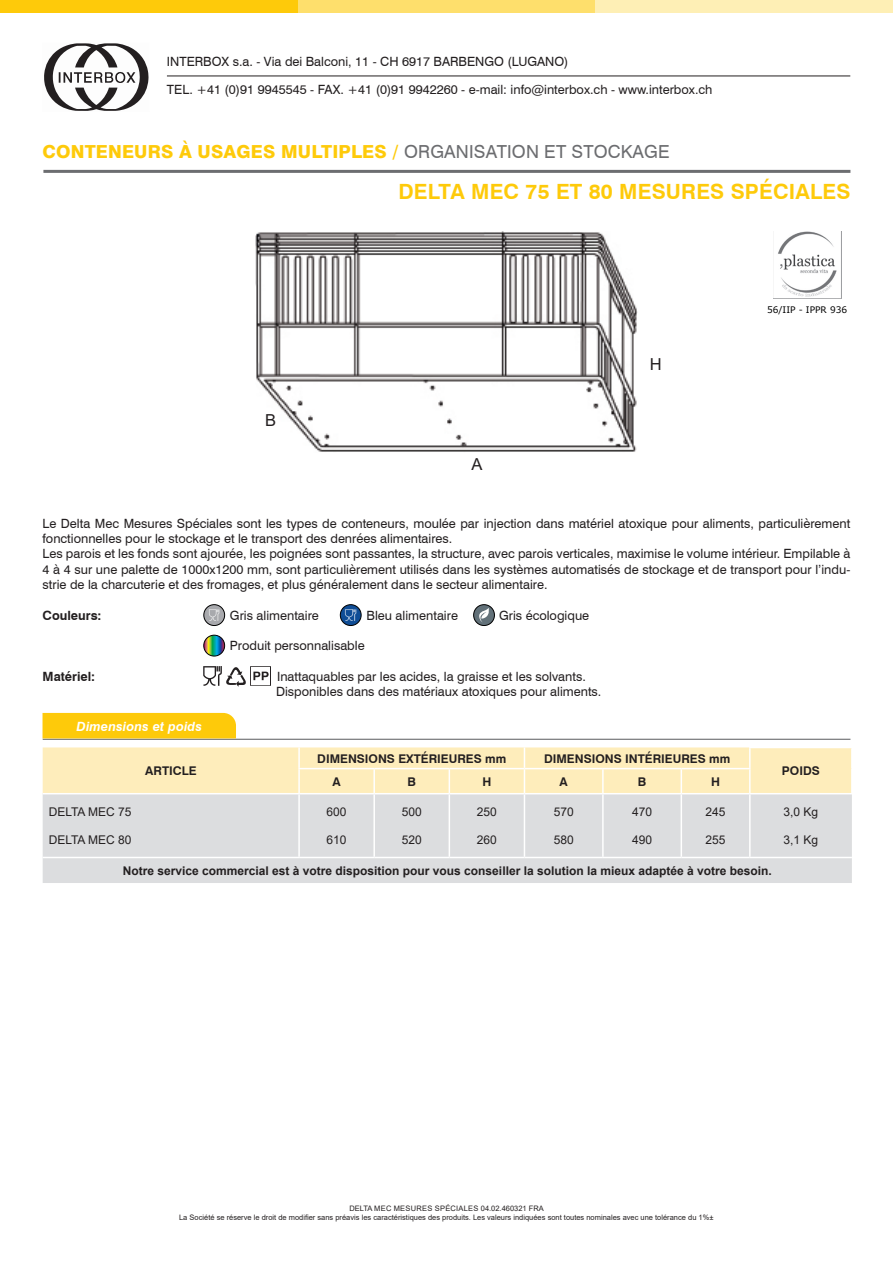
<style>
.page{position:relative;width:893px;height:1263px;background:#fff}
.page>*{position:absolute;margin:0;border:0;box-sizing:border-box;transform-origin:0 0}
.t1{font:700 21px "Swiss 721 BT";letter-spacing:.01em;color:#feca0a}
.t2{font:800 18px "Swiss 721 BT";letter-spacing:.01em;color:#feca0a}
.t3{font:16.5px "Arial";color:#231f20}
.t4{font:12.75px/15.3px "Swiss 721 BT";color:#231f20}
.t5{font:700 12.75px "Swiss 721 BT";color:#231f20}
.t6{font:italic 700 12.75px "Swiss 721 BT";letter-spacing:.01em;color:#fff}
.t7{font:700 12px "Arial";color:#231f20}
.t8{font:12px "Arial";color:#231f20}
.t9{font:700 12px "Swiss 721 BT";color:#231f20}
.t10{font:9px "Verdana";color:#000001}
.t11{font:7.5px/9px "Arial";color:#231f20;text-align:center}
.s1{font-weight:400;color:#6c6d70}
</style>
<div class="page">
<div style="left:0;top:0;width:298px;height:13px;background:#feca0a"></div>
<div style="left:298px;top:0;width:297px;height:13px;background:#fedf6c"></div>
<div style="left:595px;top:0;width:298px;height:13px;background:#feefb5"></div>
<hr style="left:43px;top:170px;width:807px;height:3px;background:#6c6d70">
<img style="left:251px;top:666px;width:19px;height:20px">
<img style="left:204px;top:666px;width:17px;height:20px">
<img style="left:227px;top:668px;width:18px;height:19px">
<div style="left:340px;top:605px;width:21px;height:20px;background:#0f4d96;border-radius:50%"></div>
<div style="left:340px;top:604px;width:21px;height:22px;border:1px solid #000;border-radius:50%"></div>
<svg style="left:345px;top:609px;width:11px;height:12px"></svg>
<div style="left:204px;top:605px;width:21px;height:20px;background:#a8a9ad;border-radius:50%"></div>
<div style="left:204px;top:604px;width:21px;height:22px;border:1px solid #000;border-radius:50%"></div>
<svg style="left:209px;top:609px;width:11px;height:12px"></svg>
<img style="left:255px;top:232px;width:383px;height:220px">
<img style="left:774px;top:231px;width:67px;height:68px">
<div style="left:43px;top:794px;width:809px;height:89px;background:#dcdddf"></div>
<hr style="left:43px;top:857px;width:256px;height:1px;background:#fff">
<hr style="left:298px;top:794px;width:2px;height:63px;background:#fff">
<hr style="left:299px;top:857px;width:75px;height:1px;background:#fff">
<hr style="left:373px;top:794px;width:2px;height:63px;background:#fff">
<hr style="left:374px;top:857px;width:75px;height:1px;background:#fff">
<hr style="left:449px;top:794px;width:1px;height:63px;background:#fff">
<hr style="left:449px;top:857px;width:75px;height:1px;background:#fff">
<hr style="left:524px;top:794px;width:1px;height:63px;background:#fff">
<hr style="left:524px;top:857px;width:79px;height:1px;background:#fff">
<hr style="left:602px;top:794px;width:2px;height:63px;background:#fff">
<hr style="left:603px;top:857px;width:78px;height:1px;background:#fff">
<hr style="left:681px;top:794px;width:1px;height:63px;background:#fff">
<hr style="left:681px;top:857px;width:69px;height:1px;background:#fff">
<svg style="left:43px;top:747px;width:808px;height:47px"></svg>
<hr style="left:602px;top:769px;width:2px;height:24px;background:#fff">
<hr style="left:524px;top:793px;width:79px;height:1px;background:#fff">
<hr style="left:749px;top:747px;width:104px;height:1px;background:#fff">
<hr style="left:750px;top:793px;width:103px;height:1px;background:#fff">
<hr style="left:749px;top:794px;width:2px;height:63px;background:#fff">
<hr style="left:750px;top:857px;width:102px;height:1px;background:#fff">
<hr style="left:749px;top:748px;width:2px;height:20px;background:#fff">
<hr style="left:749px;top:769px;width:2px;height:24px;background:#fff">
<hr style="left:43px;top:739px;width:807px;height:1px;background:#6c6d70">
<div style="left:43px;top:713px;width:193px;height:25px;background:#feca0a"></div>
<svg style="left:44px;top:43px;width:105px;height:68px"></svg>
<hr style="left:167px;top:76px;width:683px;height:1px;background:#231f20">
<div style="left:474px;top:605px;width:20px;height:20px;background:#627179;border-radius:50%"></div>
<div style="left:473px;top:604px;width:22px;height:22px;border:1px solid #000;border-radius:50%"></div>
<svg style="left:479px;top:608px;width:10px;height:14px"></svg>
<svg style="left:204px;top:635px;width:21px;height:21px"></svg>
<div style="left:204px;top:635px;width:21px;height:21px;border:1px solid #000;border-radius:50%"></div>
<p class="t4" style="left:167px;top:54px;width:403px">INTERBOX s.a. - Via dei Balconi, 11 - CH 6917 BARBENGO (LUGANO)</p>
<p class="t4" style="left:167px;top:82px;width:547px">TEL. +41 (0)91 9945545 - FAX. +41 (0)91 9942260 - e-mail: info@interbox.ch - www.interbox.ch</p>
<h2 class="t2" style="left:43px;top:141px;width:628px">CONTENEURS À USAGES MULTIPLES / <span class="s1">ORGANISATION ET STOCKAGE</span></h2>
<h1 class="t1" style="left:398px;top:179px;width:454px">DELTA MEC 75 ET 80 MESURES SPÉCIALES</h1>
<p class="t3" style="left:265px;top:408px;width:13px">B</p>
<p class="t3" style="left:472px;top:453px;width:13px">A</p>
<p class="t3" style="left:650px;top:353px;width:13px">H</p>
<p class="t10" style="left:767px;top:304px;width:82px">56/IIP - IPPR 936</p>
<p class="t4" style="left:43px;top:515px;width:809px">Le Delta Mec Mesures Spéciales sont les types de conteneurs, moulée par injection dans matériel atoxique pour aliments, particulièrement fonctionnelles pour le stockage et le transport des denrées alimentaires.<br>Les parois et les fonds sont ajourée, les poignées sont passantes, la structure, avec parois verticales, maximise le volume intérieur. Empilable à 4 à 4 sur une palette de 1000x1200 mm, sont particulièrement utilisés dans les systèmes automatisés de stockage et de transport pour l’indu&shy;strie de la charcuterie et des fromages, et plus généralement dans le secteur alimentaire.</p>
<p class="t5" style="left:43px;top:607px;width:61px">Couleurs:</p>
<p class="t4" style="left:230px;top:607px;width:90px">Gris alimentaire</p>
<p class="t4" style="left:367px;top:607px;width:93px">Bleu alimentaire</p>
<p class="t4" style="left:499px;top:607px;width:92px">Gris écologique</p>
<p class="t4" style="left:230px;top:638px;width:136px">Produit personnalisable</p>
<p class="t5" style="left:43px;top:668px;width:54px">Matériel:</p>
<p class="t4" style="left:276px;top:668px;width:327px">Inattaquables par les acides, la graisse et les solvants.<br>Disponibles dans des matériaux atoxiques pour aliments.</p>
<p class="t6" style="left:76px;top:718px;width:127px">Dimensions et poids</p>
<p class="t8" style="left:49px;top:803px;width:84px">DELTA MEC 75</p>
<p class="t8" style="left:49px;top:832px;width:84px">DELTA MEC 80</p>
<p class="t9" style="left:145px;top:764px;width:53px">ARTICLE</p>
<p class="t9" style="left:317px;top:751px;width:190px">DIMENSIONS EXTÉRIEURES mm</p>
<p class="t9" style="left:544px;top:751px;width:188px">DIMENSIONS INTÉRIEURES mm</p>
<p class="t9" style="left:333px;top:774px;width:10px">A</p>
<p class="t9" style="left:408px;top:774px;width:10px">B</p>
<p class="t9" style="left:482px;top:774px;width:10px">H</p>
<p class="t9" style="left:560px;top:774px;width:10px">A</p>
<p class="t9" style="left:638px;top:774px;width:10px">B</p>
<p class="t9" style="left:711px;top:774px;width:10px">H</p>
<p class="t8" style="left:327px;top:803px;width:22px">600</p>
<p class="t8" style="left:327px;top:832px;width:22px">610</p>
<p class="t8" style="left:402px;top:803px;width:22px">500</p>
<p class="t8" style="left:402px;top:832px;width:22px">520</p>
<p class="t8" style="left:477px;top:803px;width:22px">250</p>
<p class="t8" style="left:477px;top:832px;width:22px">260</p>
<p class="t8" style="left:554px;top:803px;width:22px">570</p>
<p class="t8" style="left:554px;top:832px;width:22px">580</p>
<p class="t8" style="left:632px;top:803px;width:22px">470</p>
<p class="t8" style="left:632px;top:832px;width:22px">490</p>
<p class="t8" style="left:706px;top:803px;width:22px">245</p>
<p class="t8" style="left:706px;top:832px;width:22px">255</p>
<p class="t7" style="left:123px;top:862px;width:650px">Notre service commercial est à votre disposition pour vous conseiller la solution la mieux adaptée à votre besoin.</p>
<p class="t9" style="left:782px;top:764px;width:39px">POIDS</p>
<p class="t8" style="left:783px;top:803px;width:36px">3,0 Kg</p>
<p class="t8" style="left:783px;top:832px;width:36px">3,1 Kg</p>
<p class="t11" style="left:179px;top:1204px;width:536px">DELTA MEC MESURES SPÉCIALES 04.02.460321 FRA<br>La Société se réserve le droit de modifier sans préavis les caractéristiques des produits. Les valeurs indiquées sont toutes nominales avec une tolérance du 1%±</p>
</div>
